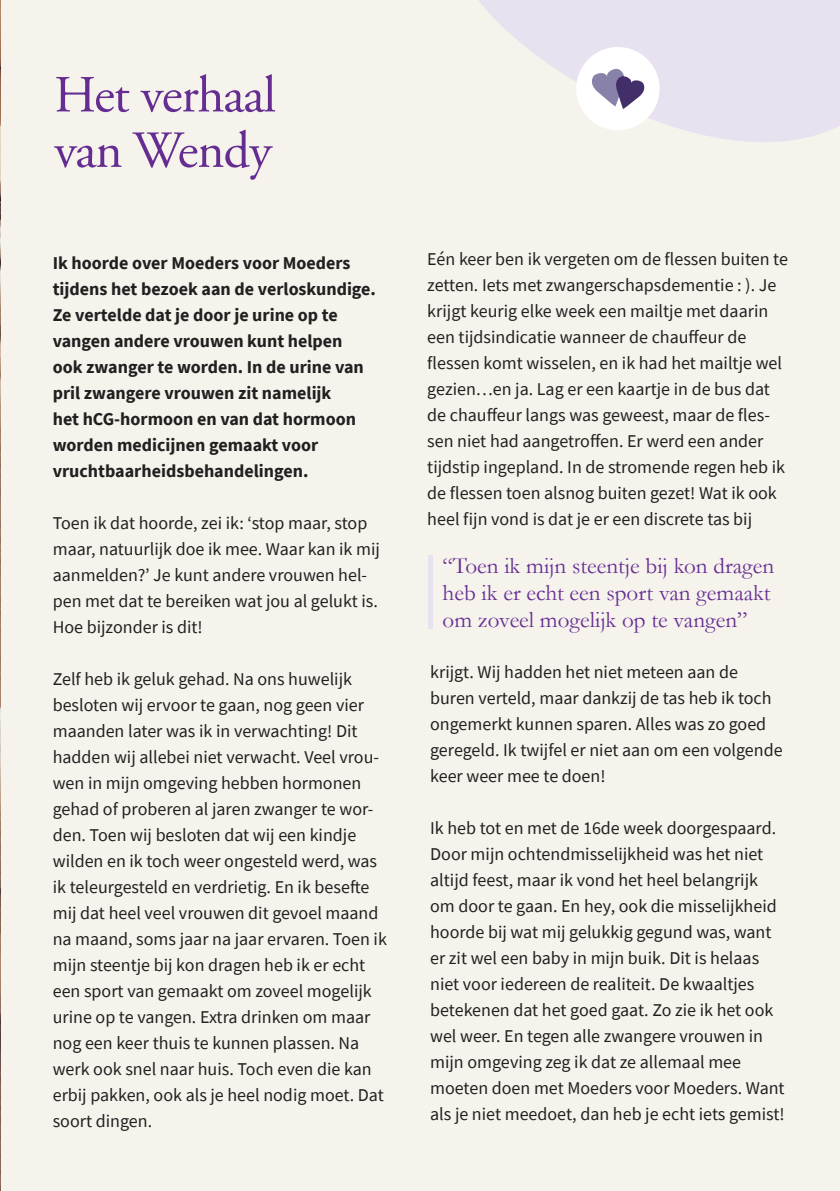
<style>
.page{position:relative;width:840px;height:1191px;background:#fff}
.page>*{position:absolute;margin:0;border:0;box-sizing:border-box;transform-origin:0 0}
.t1{font:52px/55.4px "Adobe Garamond Pro";letter-spacing:-.02em;color:#652d91}
.t2{font:23px/27px "Garamond";color:#652d91}
.t3{font:18px/26px "Source Sans Pro";color:#231f20}
.t4{font:700 18px/26px "Source Sans Pro";color:#231f20}
</style>
<div class="page">
<img style="left:0;top:0;width:2px;height:1191px">
<div style="left:2px;top:0;width:837px;height:1191px;background:#f6f3ed"></div>
<svg style="left:479px;top:0;width:360px;height:142px;fill:#e8e1ef"></svg>
<div style="left:428px;top:555px;width:5px;height:74px;background:#e8e1ef"></div>
<div style="left:576px;top:47px;width:83px;height:83px;background:#fff;border-radius:50%"></div>
<svg style="left:592px;top:69px;width:53px;height:40px"></svg>
<h1 class="t1" style="left:54px;top:72px;width:223px">Het verhaal van Wendy</h1>
<p class="t4" style="left:53px;top:251px;width:324px">Ik hoorde over Moeders voor Moeders tijdens het bezoek aan de verloskundige.<br>Ze vertelde dat je door je urine op te vangen andere vrouwen kunt helpen ook zwanger te worden. In de urine van pril zwangere vrouwen zit namelijk<br>het hCG-hormoon en van dat hormoon worden medicijnen gemaakt voor vruchtbaarheidsbehandelingen.</p>
<p class="t3" style="left:53px;top:511px;width:328px">Toen ik dat hoorde, zei ik: ‘stop maar, stop maar, natuurlijk doe ik mee. Waar kan ik mij aanmelden?’ Je kunt andere vrouwen hel&shy;pen met dat te bereiken wat jou al gelukt is.<br>Hoe bijzonder is dit!</p>
<p class="t3" style="left:53px;top:667px;width:335px">Zelf heb ik geluk gehad. Na ons huwelijk besloten wij ervoor te gaan, nog geen vier maanden later was ik in verwachting! Dit hadden wij allebei niet verwacht. Veel vrou&shy;wen in mijn omgeving hebben hormonen gehad of proberen al jaren zwanger te wor&shy;den. Toen wij besloten dat wij een kindje wilden en ik toch weer ongesteld werd, was ik teleurgesteld en verdrietig. En ik besefte mij dat heel veel vrouwen dit gevoel maand na maand, soms jaar na jaar ervaren. Toen ik mijn steentje bij kon dragen heb ik er echt een sport van gemaakt om zoveel mogelijk urine op te vangen. Extra drinken om maar nog een keer thuis te kunnen plassen. Na werk ook snel naar huis. Toch even die kan erbij pakken, ook als je heel nodig moet. Dat soort dingen.</p>
<p class="t3" style="left:427px;top:246px;width:362px">Eén keer ben ik vergeten om de flessen buiten te zetten. Iets met zwangerschapsdementie : ). Je krijgt keurig elke week een mailtje met daarin een tijdsindicatie wanneer de chauffeur de flessen komt wisselen, en ik had het mailtje wel gezien…en ja. Lag er een kaartje in de bus dat de chauffeur langs was geweest, maar de fles&shy;sen niet had aangetroffen. Er werd een ander tijdstip ingepland. In de stromende regen heb ik de flessen toen alsnog buiten gezet! Wat ik ook heel fijn vond is dat je er een discrete tas bij</p>
<p class="t2" style="left:442px;top:554px;width:333px">“Toen ik mijn steentje bij kon dragen heb ik er echt een sport van gemaakt om zoveel mogelijk op te vangen”</p>
<p class="t3" style="left:430px;top:660px;width:354px">krijgt. Wij hadden het niet meteen aan de buren verteld, maar dankzij de tas heb ik toch ongemerkt kunnen sparen. Alles was zo goed geregeld. Ik twijfel er niet aan om een volgende keer weer mee te doen!</p>
<p class="t3" style="left:430px;top:816px;width:356px">Ik heb tot en met de 16de week doorgespaard.<br>Door mijn ochtendmisselijkheid was het niet altijd feest, maar ik vond het heel belangrijk om door te gaan. En hey, ook die misselijkheid hoorde bij wat mij gelukkig gegund was, want er zit wel een baby in mijn buik. Dit is helaas niet voor iedereen de realiteit. De kwaaltjes betekenen dat het goed gaat. Zo zie ik het ook wel weer. En tegen alle zwangere vrouwen in mijn omgeving zeg ik dat ze allemaal mee moeten doen met Moeders voor Moeders. Want als je niet meedoet, dan heb je echt iets gemist!</p>
</div>
